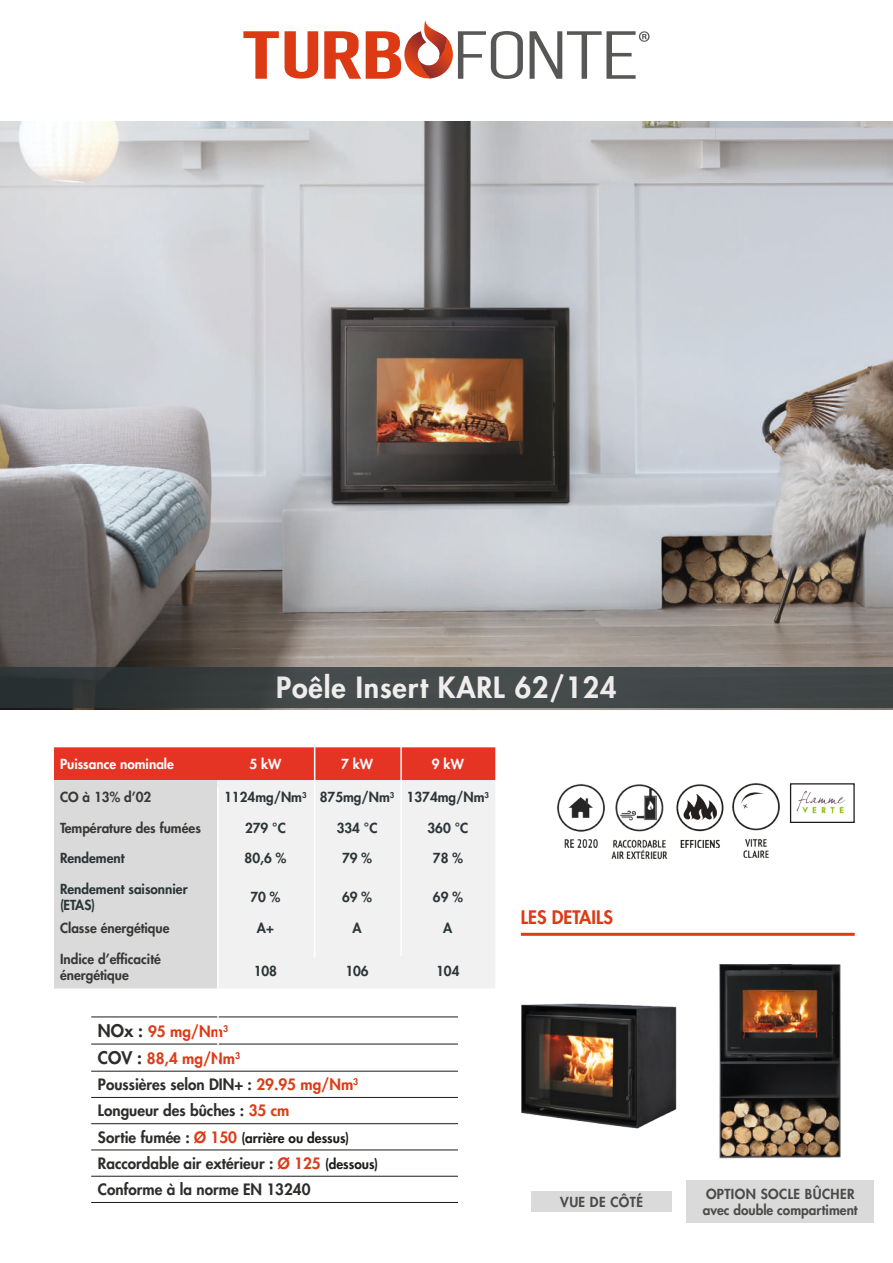
<style>
.page{position:relative;width:893px;height:1263px;background:#fff}
.page>*{position:absolute;margin:0;border:0;box-sizing:border-box;transform-origin:0 0}
.t1{font:800 28.5px "Futura LT";letter-spacing:.03em;color:#fff}
.t2{font:800 18.15px "Futura LT";color:#dd3b17}
.t3{font:800 15.3px/26.4px "Futura LT";color:#2e2d2c}
.t4{font:800 13.5px/16.5px "Futura LT";color:#2b3537}
.t5{font:800 13.5px/15.3px "Futura LT";color:#383837}
.t6{font:800 13.5px/16.2px "Futura LT";color:#4b4b4a}
.t7{font:800 13.5px "Futura LT";color:#1d1d1b}
.t8{font:800 13.5px "Futura LT";color:#fff}
.t9{font:800 13.5px "Futura LT";letter-spacing:.03em;color:#4b4b4a}
.s1{font-size:16.95px}
.s2{color:#dd3b17}
.s3{font-size:15.3px;color:#2e2d2c}
.s4{font-size:15.3px;color:#dd3b17}
.s5{font-size:13.5px;color:#1d1d1b}
</style>
<div class="page">
<img style="left:0;top:122px;width:893px;height:588px">
<svg style="left:54px;top:747px;width:441px;height:241px;background:#dda9a4"></svg>
<div style="left:217px;top:780px;width:278px;height:208px;background:#f1f1f1"></div>
<img style="left:732px;top:783px;width:48px;height:75px">
<div style="left:0;top:668px;width:893px;height:40px;background:linear-gradient(to right,#323838,#484e4f)"></div>
<svg style="left:243px;top:31px;width:36px;height:48px"></svg>
<svg style="left:285px;top:31px;width:33px;height:48px"></svg>
<svg style="left:530px;top:31px;width:120px;height:48px"></svg>
<svg style="left:324px;top:21px;width:199px;height:58px"></svg>
<img style="left:719px;top:965px;width:122px;height:193px">
<div style="left:687px;top:1180px;width:187px;height:43px;background:#dadada"></div>
<img style="left:521px;top:1003px;width:155px;height:126px">
<div style="left:531px;top:1191px;width:141px;height:21px;background:#dadada"></div>
<hr style="left:91px;top:1016px;width:367px;height:1px;background:#1d1d1b">
<hr style="left:91px;top:1043px;width:367px;height:1px;background:#1d1d1b">
<hr style="left:91px;top:1071px;width:367px;height:1px;background:#1d1d1b">
<hr style="left:91px;top:1097px;width:367px;height:1px;background:#1d1d1b">
<hr style="left:91px;top:1123px;width:367px;height:1px;background:#1d1d1b">
<hr style="left:91px;top:1149px;width:367px;height:1px;background:#1d1d1b">
<hr style="left:91px;top:1176px;width:367px;height:1px;background:#1d1d1b">
<hr style="left:91px;top:1202px;width:367px;height:1px;background:#1d1d1b">
<hr style="left:314px;top:737px;width:1px;height:220px;background:#fff">
<hr style="left:400px;top:736px;width:2px;height:220px;background:#fff">
<hr style="left:217px;top:787px;width:2px;height:277px;background:#fff">
<hr style="left:521px;top:933px;width:334px;height:3px;background:#df3c17">
<img style="left:557px;top:784px;width:48px;height:63px">
<img style="left:796px;top:790px;width:50px;height:24px">
<div style="left:790px;top:783px;width:65px;height:40px;border:1px solid #1d1d1b"></div>
<img style="left:612px;top:784px;width:55px;height:76px">
<img style="left:676px;top:784px;width:48px;height:63px">
<h1 class="t1" style="left:276px;top:668px;width:342px">Poêle Insert KARL 62/124</h1>
<p class="t8" style="left:60px;top:755px;width:115px">Puissance nominale</p>
<p class="t8" style="left:249px;top:755px;width:33px">5 kW</p>
<p class="t8" style="left:341px;top:755px;width:33px">7 kW</p>
<p class="t8" style="left:432px;top:755px;width:33px">9 kW</p>
<p class="t5" style="left:60px;top:789px;width:93px">CO à 13% d’02</p>
<p class="t4" style="left:224px;top:789px;width:266px">1124mg/Nm<sup>3</sup> 875mg/Nm<sup>3</sup> 1374mg/Nm<sup>3</sup></p>
<p class="t5" style="left:60px;top:820px;width:142px">Température des fumées</p>
<p class="t4" style="left:245px;top:819px;width:42px">279 °C</p>
<p class="t4" style="left:337px;top:819px;width:42px">334 °C</p>
<p class="t4" style="left:427px;top:819px;width:42px">360 °C</p>
<p class="t4" style="left:60px;top:850px;width:66px">Rendement</p>
<p class="t4" style="left:245px;top:850px;width:43px">80,6 %</p>
<p class="t4" style="left:342px;top:850px;width:31px">79 %</p>
<p class="t4" style="left:433px;top:850px;width:31px">78 %</p>
<p class="t4" style="left:60px;top:880px;width:129px">Rendement saisonnier (ETAS)</p>
<p class="t4" style="left:250px;top:888px;width:31px">70 %</p>
<p class="t4" style="left:342px;top:888px;width:31px">69 %</p>
<p class="t4" style="left:433px;top:888px;width:31px">69 %</p>
<p class="t5" style="left:60px;top:920px;width:111px">Classe énergétique</p>
<p class="t4" style="left:257px;top:919px;width:18px">A+</p>
<p class="t4" style="left:352px;top:919px;width:11px">A</p>
<p class="t4" style="left:443px;top:919px;width:11px">A</p>
<p class="t5" style="left:60px;top:951px;width:102px">Indice d’efficacité énergétique</p>
<p class="t4" style="left:254px;top:962px;width:25px">108</p>
<p class="t4" style="left:345px;top:962px;width:25px">106</p>
<p class="t4" style="left:436px;top:962px;width:25px">104</p>
<p class="t3" style="left:98px;top:1018px;width:262px"><span class="s1">NOx :</span> <span class="s2">95 mg/Nm</span><sup>3<br></sup><span class="s1">COV :</span> <span class="s2">88,4 mg/Nm</span><sup>3<br></sup>Poussières selon DIN+ : <span class="s2">29.95 mg/Nm</span><sup>3<br></sup>Longueur des bûches : <span class="s2">35 cm</span></p>
<p class="t7" style="left:98px;top:1129px;width:253px"><span class="s3">Sortie fumée :</span> <span class="s4">Ø 150</span> (arrière ou dessus)</p>
<p class="t3" style="left:98px;top:1150px;width:282px">Raccordable air extérieur : <span class="s2">Ø 125</span> <span class="s5">(dessous)<br></span>Conforme à la norme EN 13240</p>
<p class="t2" style="left:521px;top:905px;width:93px">LES DETAILS</p>
<p class="t9" style="left:560px;top:1193px;width:84px">VUE DE CÔTÉ</p>
<p class="t6" style="left:703px;top:1185px;width:156px">OPTION SOCLE BÛCHER avec double compartiment</p>
</div>
